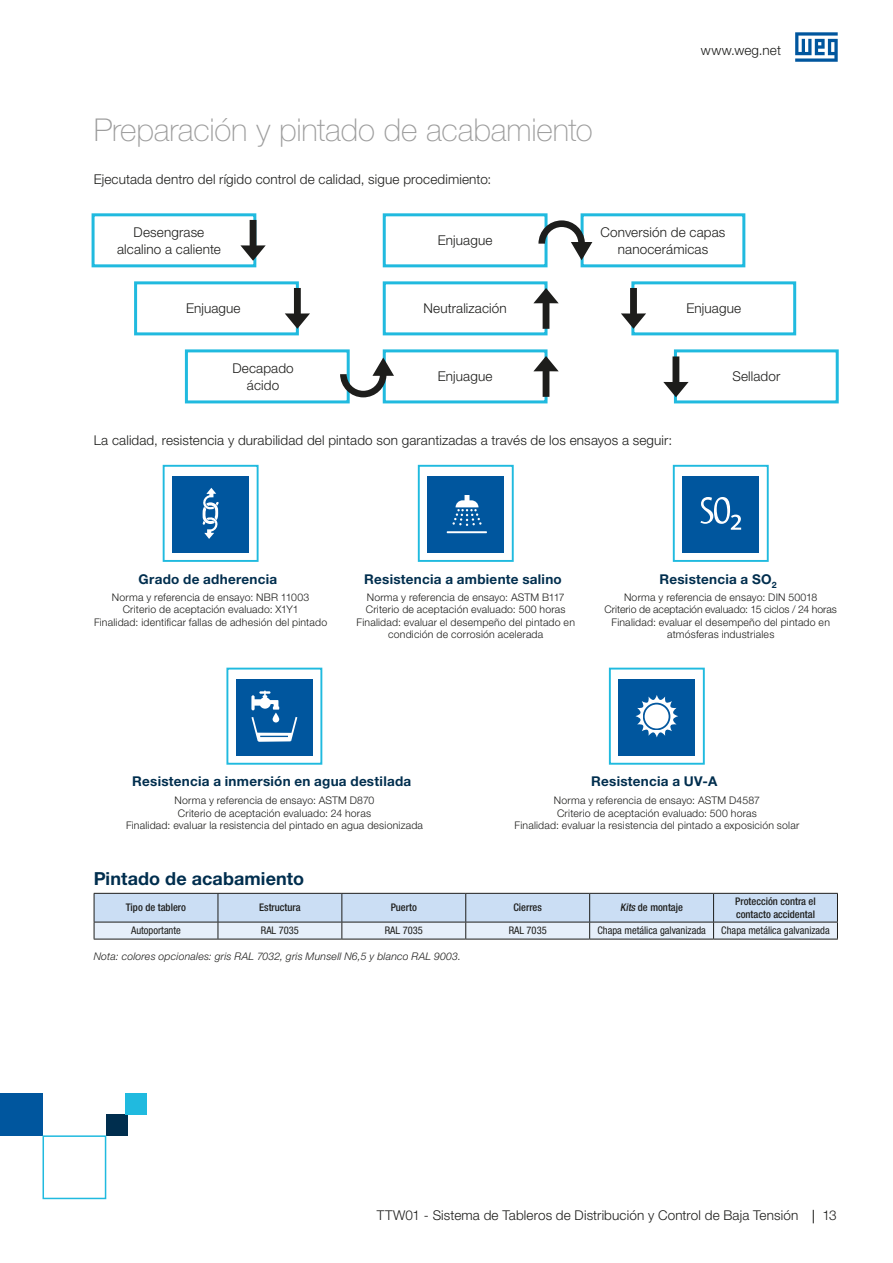
<style>
.page{position:relative;width:893px;height:1263px;background:#fff}
.page>*{position:absolute;margin:0;border:0;box-sizing:border-box;transform-origin:0 0}
.t1{font:100 31.5px "Helvetica Neue LT Pro";letter-spacing:-.005em;color:#9d9d9d}
.t2{font:700 18px "Helvetica Neue LT Pro";letter-spacing:.005em;color:#002e4e}
.t3{font:300 13.5px/17px "Helvetica Neue LT Pro";letter-spacing:.01em;color:#1d1d1b;text-align:center}
.t4{font:700 13.5px "Helvetica Neue LT Pro";letter-spacing:.02em;color:#002e4e}
.t5{font:300 10.5px/12.6px "Helvetica Neue LT Pro";letter-spacing:.02em;color:#1d1d1b;text-align:center}
.t6{font:500 condensed 10.5px/12.8px "Helvetica Neue LT Pro";color:#1d1d1b}
.t7{font:condensed 10.5px "Helvetica Neue LT Pro";color:#1d1d1b}
.t8{font:italic 300 10.5px "Helvetica Neue LT Pro";letter-spacing:.02em;color:#1d1d1b}
.s1{font-style:italic}
</style>
<div class="page">
<svg style="left:795px;top:32px;width:43px;height:30px"></svg>
<svg style="left:813px;top:1210px;width:1px;height:13px"></svg>
<div style="left:0;top:1093px;width:43px;height:42px;background:#00569e"></div>
<div style="left:106px;top:1114px;width:22px;height:21px;background:#002e4e"></div>
<div style="left:125px;top:1093px;width:22px;height:21px;background:#20badf"></div>
<div style="left:43px;top:1135px;width:63px;height:64px;border:2px solid #20badf"></div>
<hr style="left:218px;top:939px;width:124px;height:1px;background:#1d1d1b">
<hr style="left:342px;top:939px;width:124px;height:1px;background:#1d1d1b">
<hr style="left:466px;top:939px;width:124px;height:1px;background:#1d1d1b">
<hr style="left:590px;top:939px;width:124px;height:1px;background:#1d1d1b">
<hr style="left:714px;top:939px;width:124px;height:1px;background:#1d1d1b">
<hr style="left:94px;top:939px;width:124px;height:1px;background:#1d1d1b">
<svg style="left:94px;top:893px;width:744px;height:46px;background:#cbdaeb"></svg>
<hr style="left:218px;top:922px;width:124px;height:1px;background:#1d1d1b">
<hr style="left:342px;top:922px;width:124px;height:1px;background:#1d1d1b">
<hr style="left:466px;top:922px;width:124px;height:1px;background:#1d1d1b">
<hr style="left:590px;top:922px;width:124px;height:1px;background:#1d1d1b">
<hr style="left:714px;top:922px;width:124px;height:1px;background:#1d1d1b">
<div style="left:92px;top:213px;width:164px;height:54px;border:3px solid #20badf"></div>
<div style="left:581px;top:213px;width:164px;height:54px;border:3px solid #20badf"></div>
<div style="left:134px;top:281px;width:165px;height:54px;border:3px solid #20badf"></div>
<div style="left:631px;top:281px;width:165px;height:54px;border:3px solid #20badf"></div>
<div style="left:185px;top:349px;width:165px;height:54px;border:3px solid #20badf"></div>
<div style="left:674px;top:349px;width:165px;height:54px;border:3px solid #20badf"></div>
<div style="left:383px;top:349px;width:164px;height:54px;border:3px solid #20badf"></div>
<div style="left:383px;top:281px;width:164px;height:54px;border:3px solid #20badf"></div>
<div style="left:383px;top:213px;width:164px;height:54px;border:3px solid #20badf"></div>
<svg style="left:240px;top:220px;width:26px;height:41px"></svg>
<svg style="left:285px;top:288px;width:25px;height:41px"></svg>
<svg style="left:621px;top:288px;width:25px;height:41px"></svg>
<svg style="left:663px;top:356px;width:26px;height:41px"></svg>
<svg style="left:533px;top:288px;width:26px;height:41px"></svg>
<svg style="left:533px;top:356px;width:26px;height:41px"></svg>
<svg style="left:340px;top:357px;width:54px;height:40px"></svg>
<svg style="left:538px;top:220px;width:54px;height:40px"></svg>
<div style="left:163px;top:465px;width:96px;height:97px;background:#fff;border:2px solid #20badf"></div>
<div style="left:172px;top:476px;width:77px;height:77px;background:#00569e"></div>
<div style="left:418px;top:465px;width:96px;height:97px;background:#fff;border:2px solid #20badf"></div>
<div style="left:428px;top:476px;width:76px;height:77px;background:#00569e"></div>
<div style="left:673px;top:465px;width:96px;height:97px;background:#fff;border:2px solid #20badf"></div>
<div style="left:683px;top:476px;width:76px;height:77px;background:#00569e"></div>
<svg style="left:202px;top:488px;width:17px;height:51px"></svg>
<div style="left:226px;top:668px;width:96px;height:97px;background:#fff;border:2px solid #20badf"></div>
<div style="left:236px;top:679px;width:77px;height:77px;background:#00569e"></div>
<svg style="left:251px;top:690px;width:47px;height:52px"></svg>
<svg style="left:273px;top:712px;width:6px;height:10px"></svg>
<div style="left:609px;top:668px;width:96px;height:97px;background:#fff;border:2px solid #20badf"></div>
<div style="left:619px;top:679px;width:76px;height:77px;background:#00569e"></div>
<svg style="left:635px;top:695px;width:43px;height:42px"></svg>
<div style="left:643px;top:703px;width:27px;height:27px;border:2px solid #04589f;border-radius:50%"></div>
<svg style="left:452px;top:496px;width:30px;height:30px"></svg>
<hr style="left:447px;top:531px;width:40px;height:2px;background:#fff">
<svg style="left:700px;top:497px;width:41px;height:33px"></svg>
<p class="t3" style="left:701px;top:42px;width:82px">www.weg.net</p>
<h1 class="t1" style="left:94px;top:111px;width:500px">Preparación y pintado de acabamiento</h1>
<p class="t3" style="left:94px;top:170px;width:399px">Ejecutada dentro del rígido control de calidad, sigue procedimiento:</p>
<p class="t3" style="left:117px;top:223px;width:105px">Desengrase alcalino a caliente</p>
<p class="t3" style="left:438px;top:232px;width:56px">Enjuague</p>
<p class="t3" style="left:601px;top:223px;width:126px">Conversión de capas nanocerámicas</p>
<p class="t3" style="left:186px;top:300px;width:56px">Enjuague</p>
<p class="t3" style="left:424px;top:300px;width:85px">Neutralización</p>
<p class="t3" style="left:232px;top:359px;width:63px">Decapado ácido</p>
<p class="t3" style="left:438px;top:368px;width:56px">Enjuague</p>
<p class="t3" style="left:686px;top:300px;width:56px">Enjuague</p>
<p class="t3" style="left:732px;top:368px;width:49px">Sellador</p>
<p class="t3" style="left:94px;top:431px;width:580px">La calidad, resistencia y durabilidad del pintado son garantizadas a través de los ensayos a seguir:</p>
<p class="t4" style="left:139px;top:571px;width:140px">Grado de adherencia</p>
<p class="t4" style="left:364px;top:571px;width:199px">Resistencia a ambiente salino</p>
<p class="t4" style="left:659px;top:571px;width:119px">Resistencia a SO<sub>2</sub></p>
<p class="t5" style="left:94px;top:590px;width:235px">Norma y referencia de ensayo: NBR 11003<br>Criterio de aceptación evaluado: X1Y1<br>Finalidad: identificar fallas de adhesión del pintado</p>
<p class="t5" style="left:357px;top:590px;width:220px">Norma y referencia de ensayo: ASTM B117<br>Criterio de aceptación evaluado: 500 horas Finalidad: evaluar el desempeño del pintado en condición de corrosión acelerada</p>
<p class="t5" style="left:605px;top:590px;width:234px">Norma y referencia de ensayo: DIN 50018<br>Criterio de aceptación evaluado: 15 ciclos / 24 horas Finalidad: evaluar el desempeño del pintado en atmósferas industriales</p>
<p class="t4" style="left:132px;top:772px;width:280px">Resistencia a inmersión en agua destilada</p>
<p class="t5" style="left:126px;top:794px;width:298px">Norma y referencia de ensayo: ASTM D870<br>Criterio de aceptación evaluado: 24 horas<br>Finalidad: evaluar la resistencia del pintado en agua desionizada</p>
<p class="t4" style="left:591px;top:772px;width:127px">Resistencia a UV-A</p>
<p class="t5" style="left:515px;top:794px;width:286px">Norma y referencia de ensayo: ASTM D4587<br>Criterio de aceptación evaluado: 500 horas<br>Finalidad: evaluar la resistencia del pintado a exposición solar</p>
<h2 class="t2" style="left:94px;top:867px;width:212px">Pintado de acabamiento</h2>
<p class="t6" style="left:126px;top:901px;width:62px">Tipo de tablero</p>
<p class="t6" style="left:259px;top:901px;width:43px">Estructura</p>
<p class="t6" style="left:391px;top:901px;width:28px">Puerto</p>
<p class="t6" style="left:513px;top:901px;width:30px">Cierres</p>
<p class="t6" style="left:620px;top:901px;width:64px"><span class="s1">Kits</span> de montaje</p>
<p class="t6" style="left:735px;top:895px;width:82px">Protección contra el contacto accidental</p>
<p class="t7" style="left:131px;top:924px;width:51px">Autoportante</p>
<p class="t7" style="left:261px;top:924px;width:40px">RAL 7035</p>
<p class="t7" style="left:385px;top:924px;width:40px">RAL 7035</p>
<p class="t7" style="left:509px;top:924px;width:40px">RAL 7035</p>
<p class="t7" style="left:597px;top:924px;width:110px">Chapa metálica galvanizada</p>
<p class="t7" style="left:721px;top:924px;width:110px">Chapa metálica galvanizada</p>
<p class="t8" style="left:94px;top:949px;width:369px">Nota: colores opcionales: gris RAL 7032, gris Munsell N6,5 y blanco RAL 9003.</p>
<p class="t3" style="left:377px;top:1207px;width:423px">TTW01 - Sistema de Tableros de Distribución y Control de Baja Tensión</p>
<p class="t3" style="left:822px;top:1207px;width:16px">13</p>
</div>
